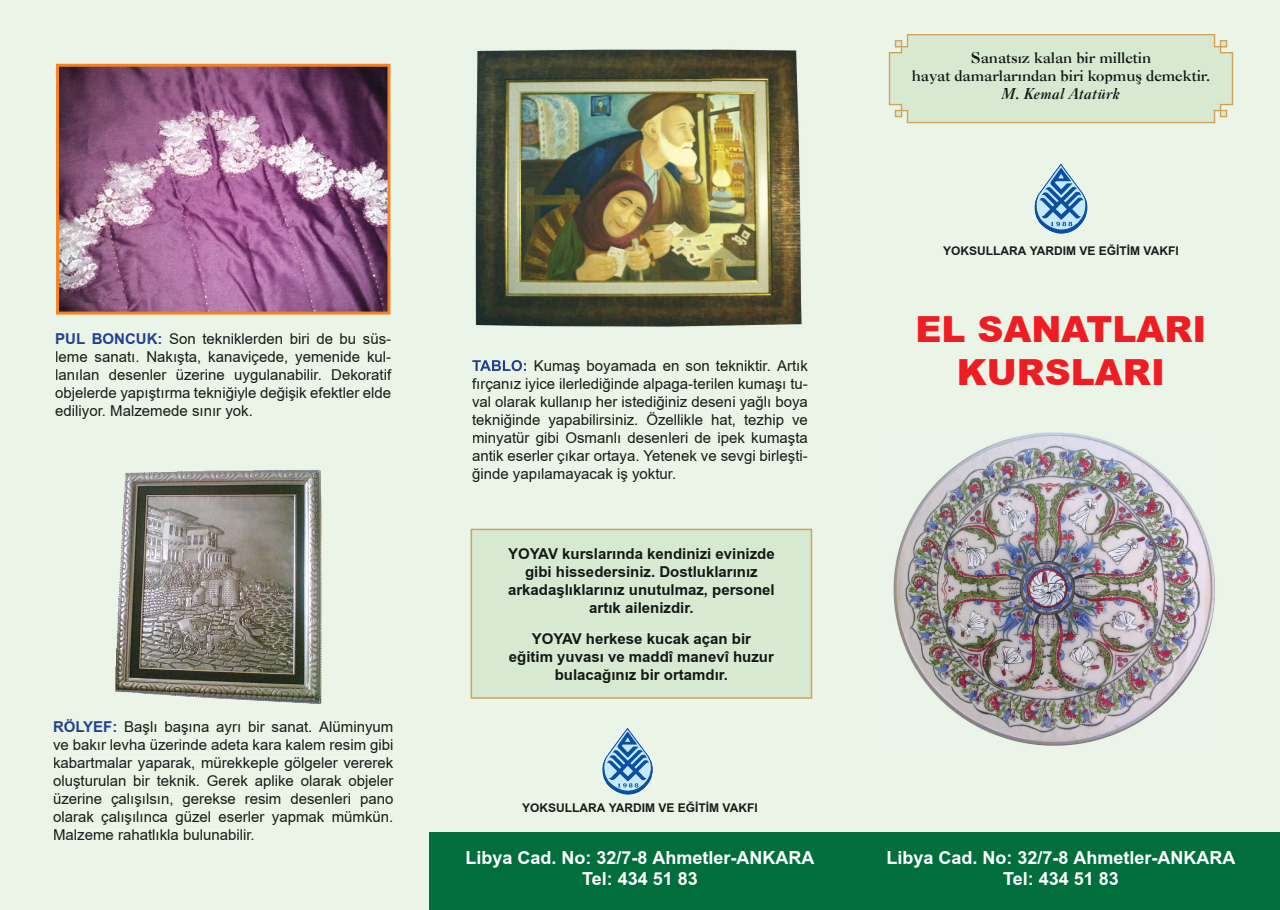
<style>
.page{position:relative;width:1280px;height:910px;background:#eaf4e7}
.page>*{position:absolute;margin:0;border:0;box-sizing:border-box;transform-origin:0 0}
.t1{font:900 36px/43.2px "TR Arial";color:#ee1d23;text-align:center}
.t2{font:700 18px/21.6px "TR Arial";color:#fff;text-align:center}
.t3{font:15px/18px "TR Arial";color:#1b1c1a;text-align:justify}
.t4{font:700 15px/18px "TR Arial";color:#131915;text-align:center}
.t5{font:700 15px/18px "Caslon BT";color:#131915;text-align:center}
.t6{font:italic 700 15px "Caslon BT";color:#131915}
.t7{font:700 12px "TR Arial";color:#1b1c1a}
.s1{font-weight:700;color:#25408f}
</style>
<div class="page">
<div style="left:429px;top:832px;width:851px;height:78px;background:#006f3c"></div>
<div style="left:943px;top:244px;width:235px;height:11px;background:#eaf4e7"></div>
<svg style="left:1033px;top:163px;width:56px;height:72px;background:#98bcd7"></svg>
<svg style="left:472px;top:360px;width:54px;height:11px"></svg>
<div style="left:528px;top:360px;width:280px;height:14px;background:#eaf4e7"></div>
<div style="left:472px;top:378px;width:335px;height:14px;background:#eaf4e7"></div>
<div style="left:472px;top:396px;width:336px;height:14px;background:#eaf4e7"></div>
<div style="left:472px;top:412px;width:336px;height:16px;background:#eaf4e7"></div>
<div style="left:473px;top:432px;width:335px;height:14px;background:#eaf4e7"></div>
<div style="left:473px;top:450px;width:334px;height:14px;background:#eaf4e7"></div>
<div style="left:472px;top:468px;width:203px;height:14px;background:#eaf4e7"></div>
<img style="left:465px;top:40px;width:344px;height:301px">
<div style="left:163px;top:333px;width:228px;height:11px;background:#eaf4e7"></div>
<div style="left:56px;top:351px;width:335px;height:14px;background:#eaf4e7"></div>
<div style="left:56px;top:369px;width:336px;height:14px;background:#eaf4e7"></div>
<div style="left:56px;top:387px;width:335px;height:14px;background:#eaf4e7"></div>
<div style="left:56px;top:405px;width:196px;height:14px;background:#eaf4e7"></div>
<img style="left:60px;top:68px;width:326px;height:243px">
<div style="left:56px;top:64px;width:334px;height:251px;border:3px solid #f58220"></div>
<div style="left:522px;top:802px;width:235px;height:11px;background:#eaf4e7"></div>
<svg style="left:601px;top:727px;width:53px;height:69px;background:#98bcd7"></svg>
<div style="left:474px;top:532px;width:335px;height:164px;background:#d8e9d2"></div>
<div style="left:508px;top:548px;width:266px;height:11px;background:#d8e9d2"></div>
<div style="left:526px;top:566px;width:232px;height:14px;background:#d8e9d2"></div>
<div style="left:508px;top:584px;width:266px;height:14px;background:#d8e9d2"></div>
<div style="left:590px;top:602px;width:103px;height:11px;background:#d8e9d2"></div>
<div style="left:532px;top:633px;width:219px;height:14px;background:#d8e9d2"></div>
<div style="left:509px;top:651px;width:265px;height:14px;background:#d8e9d2"></div>
<div style="left:556px;top:669px;width:171px;height:14px;background:#d8e9d2"></div>
<div style="left:471px;top:529px;width:341px;height:170px;border:2px solid #cfa35b"></div>
<svg style="left:889px;top:34px;width:344px;height:89px;background:#d8e5cc"></svg>
<div style="left:972px;top:52px;width:179px;height:12px;background:#d8e9d2"></div>
<div style="left:912px;top:70px;width:297px;height:15px;background:#d8e9d2"></div>
<div style="left:1001px;top:88px;width:118px;height:12px;background:#d8e9d2"></div>
<div style="left:117px;top:722px;width:276px;height:13px;background:#eaf4e7"></div>
<div style="left:53px;top:740px;width:340px;height:13px;background:#eaf4e7"></div>
<div style="left:54px;top:758px;width:339px;height:13px;background:#eaf4e7"></div>
<div style="left:54px;top:775px;width:340px;height:14px;background:#eaf4e7"></div>
<div style="left:54px;top:794px;width:339px;height:13px;background:#eaf4e7"></div>
<div style="left:54px;top:812px;width:339px;height:13px;background:#eaf4e7"></div>
<div style="left:54px;top:830px;width:201px;height:11px;background:#eaf4e7"></div>
<img style="left:115px;top:470px;width:207px;height:234px">
<img style="left:879px;top:422px;width:350px;height:337px">
<p class="t3" style="left:55px;top:330px;width:337px"><span class="s1">PUL BONCUK:</span> Son tekniklerden biri de bu süs&shy;leme sanatı. Nakışta, kanaviçede, yemenide kul&shy;lanılan desenler üzerine uygulanabilir. Dekoratif objelerde yapıştırma tekniğiyle değişik efektler elde ediliyor. Malzemede sınır yok.</p>
<p class="t3" style="left:53px;top:718px;width:342px"><span class="s1">RÖLYEF:</span> Başlı başına ayrı bir sanat. Alüminyum ve bakır levha üzerinde adeta kara kalem resim gibi kabartmalar yaparak, mürekkeple gölgeler vererek oluşturulan bir teknik. Gerek aplike olarak objeler üzerine çalışılsın, gerekse resim desenleri pano olarak çalışılınca güzel eserler yapmak mümkün.<br>Malzeme rahatlıkla bulunabilir.</p>
<p class="t3" style="left:472px;top:357px;width:337px;text-indent:62px">Kumaş boyamada en son tekniktir. Artık fırçanız iyice ilerlediğinde alpaga-terilen kumaşı tu&shy;val olarak kullanıp her istediğiniz deseni yağlı boya tekniğinde yapabilirsiniz. Özellikle hat, tezhip ve minyatür gibi Osmanlı desenleri de ipek kumaşta antik eserler çıkar ortaya. Yetenek ve sevgi birleşti&shy;ğinde yapılamayacak iş yoktur.</p>
<p class="t4" style="left:508px;top:545px;width:268px">YOYAV kurslarında kendinizi evinizde gibi hissedersiniz. Dostluklarınız arkadaşlıklarınız unutulmaz, personel artık ailenizdir.</p>
<p class="t4" style="left:509px;top:629px;width:267px">YOYAV herkese kucak açan bir eğitim yuvası ve maddî manevî huzur bulacağınız bir ortamdır.</p>
<p class="t7" style="left:522px;top:800px;width:237px">YOKSULLARA YARDIM VE EĞİTİM VAKFI</p>
<p class="t2" style="left:465px;top:847px;width:351px">Libya Cad. No: 32/7-8 Ahmetler-ANKARA<br>Tel: 434 51 83</p>
<p class="t5" style="left:912px;top:49px;width:300px">Sanatsız kalan bir milletin<br>hayat damarlarından biri kopmuş demektir.</p>
<p class="t6" style="left:1001px;top:85px;width:121px">M. Kemal Atatürk</p>
<p class="t7" style="left:943px;top:242px;width:237px">YOKSULLARA YARDIM VE EĞİTİM VAKFI</p>
<h1 class="t1" style="left:915px;top:306px;width:293px">EL SANATLARI<br>KURSLARI</h1>
<p class="t2" style="left:886px;top:847px;width:351px">Libya Cad. No: 32/7-8 Ahmetler-ANKARA<br>Tel: 434 51 83</p>
</div>
